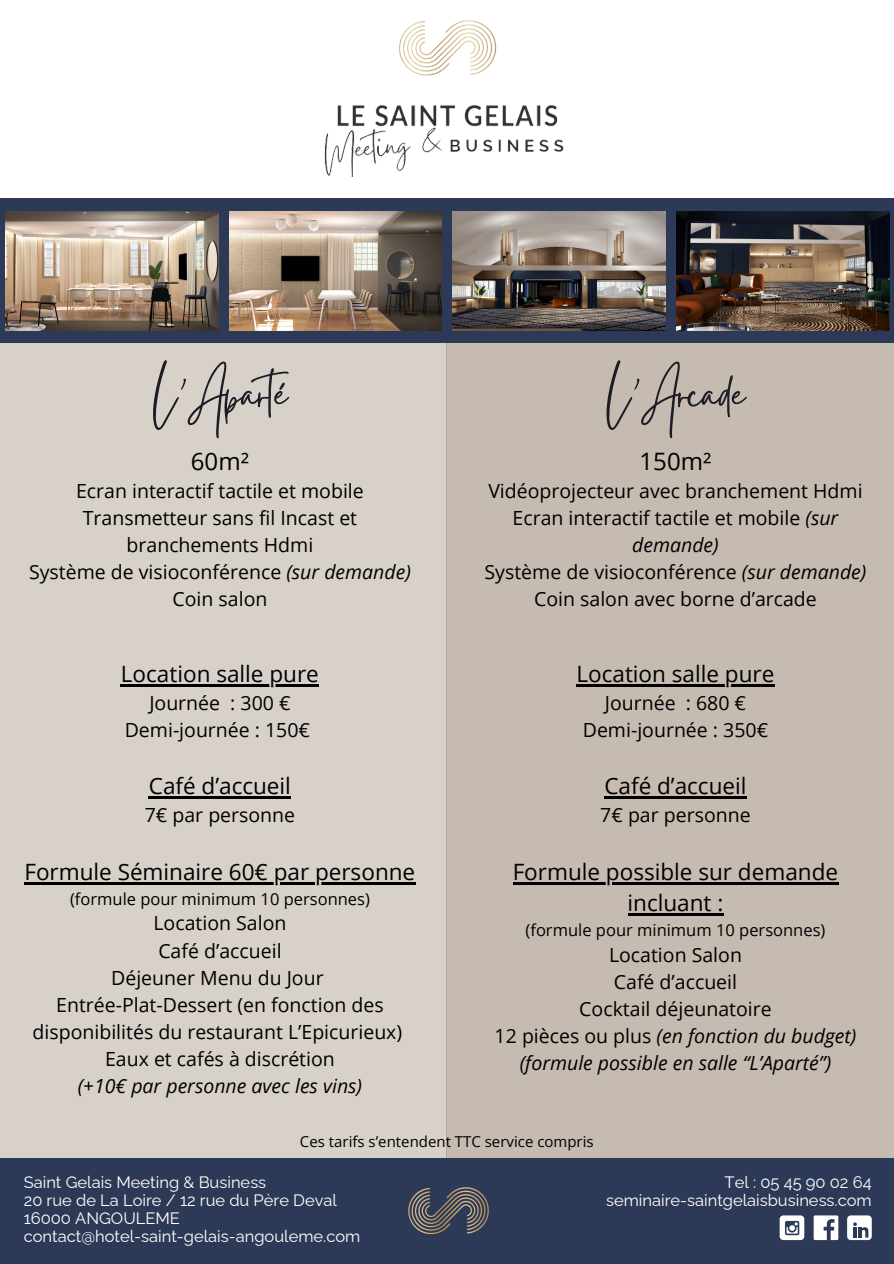
<style>
.page{position:relative;width:894px;height:1264px;background:#fff}
.page>*{position:absolute;margin:0;border:0;box-sizing:border-box;transform-origin:0 0}
.t1{font:58.5px "Gistesy";color:#1b1c24}
.t2{font:24px "Open Sans";color:#000}
.t3{font:22.5px/31.5px "Open Sans";color:#000;text-align:center}
.t4{font:19.5px/27px "Open Sans";color:#000;text-align:center}
.t5{font:16.5px "Raleway";color:#fff}
.t6{font:16.5px "Open Sans";color:#000}
.t7{font:15px "Open Sans";color:#000}
.s1{font-style:italic}
</style>
<div class="page">
<div style="left:0;top:339px;width:446px;height:844px;background:#d8d1ca"></div>
<div style="left:446px;top:330px;width:447px;height:844px;background:#c5bbb1"></div>
<div style="left:0;top:198px;width:893px;height:144px;background:#2d3a57"></div>
<img style="left:6px;top:212px;width:212px;height:118px">
<img style="left:230px;top:212px;width:211px;height:118px">
<img style="left:452px;top:212px;width:213px;height:118px">
<img style="left:676px;top:212px;width:213px;height:118px">
<div style="left:0;top:1157px;width:893px;height:106px;background:#2d3a57"></div>
<img style="left:370px;top:1157px;width:153px;height:78px">
<img style="left:324px;top:20px;width:240px;height:156px">
<svg style="left:846px;top:1215px;width:25px;height:24px"></svg>
<svg style="left:852px;top:1222px;width:16px;height:15px"></svg>
<div style="left:813px;top:1215px;width:25px;height:24px;background:#fff"></div>
<svg style="left:823px;top:1219px;width:11px;height:20px"></svg>
<div style="left:779px;top:1215px;width:25px;height:24px;background:#fff;border-radius:4px"></div>
<svg style="left:785px;top:1220px;width:14px;height:15px"></svg>
<hr style="left:121px;top:684px;width:198px;height:2px;background:#000">
<hr style="left:149px;top:796px;width:142px;height:2px;background:#000">
<hr style="left:24px;top:882px;width:391px;height:2px;background:#000">
<hr style="left:576px;top:684px;width:198px;height:2px;background:#000">
<hr style="left:604px;top:796px;width:142px;height:2px;background:#000">
<hr style="left:512px;top:882px;width:326px;height:2px;background:#000">
<hr style="left:627px;top:913px;width:96px;height:2px;background:#000">
<p class="t1" style="left:153px;top:353px;width:154px">L’Aparté</p>
<p class="t1" style="left:606px;top:353px;width:139px">L’Arcade</p>
<h3 class="t2" style="left:191px;top:444px;width:60px">60m²</h3>
<h3 class="t4" style="left:29px;top:477px;width:383px">Ecran interactif tactile et mobile<br>Transmetteur sans fil Incast et branchements Hdmi<br>Système de visioconférence <span class="s1">(sur demande)<br></span>Coin salon</h3>
<h2 class="t3" style="left:121px;top:657px;width:199px">Location salle pure</h2>
<h2 class="t4" style="left:125px;top:688px;width:187px">Journée : 300 €<br>Demi-journée : 150€</h2>
<h2 class="t3" style="left:149px;top:769px;width:143px">Café d’accueil</h2>
<h2 class="t4" style="left:145px;top:801px;width:152px">7€ par personne</h2>
<h2 class="t3" style="left:24px;top:855px;width:392px">Formule Séminaire 60€ par personne</h2>
<h2 class="t6" style="left:70px;top:887px;width:301px">(formule pour minimum 10 personnes)</h2>
<h2 class="t4" style="left:33px;top:909px;width:371px">Location Salon<br>Café d’accueil<br>Déjeuner Menu du Jour<br>Entrée-Plat-Dessert (en fonction des disponibilités du restaurant L’Epicurieux)<br>Eaux et cafés à discrétion<br><span class="s1">(+10€ par personne avec les vins)</span></h2>
<p class="t2" style="left:639px;top:444px;width:73px">150m²</p>
<p class="t4" style="left:484px;top:477px;width:383px">Vidéoprojecteur avec branchement Hdmi<br>Ecran interactif tactile et mobile <span class="s1">(sur demande)<br></span>Système de visioconférence <span class="s1">(sur demande)<br></span>Coin salon avec borne d’arcade</p>
<p class="t3" style="left:576px;top:657px;width:199px">Location salle pure</p>
<p class="t4" style="left:582px;top:688px;width:187px">Journée : 680 €<br>Demi-journée : 350€</p>
<p class="t3" style="left:604px;top:769px;width:143px">Café d’accueil</p>
<p class="t4" style="left:600px;top:801px;width:152px">7€ par personne</p>
<p class="t3" style="left:512px;top:855px;width:327px">Formule possible sur demande incluant :</p>
<p class="t6" style="left:525px;top:918px;width:301px">(formule pour minimum 10 personnes)</p>
<p class="t4" style="left:494px;top:940px;width:363px">Location Salon<br>Café d’accueil<br>Cocktail déjeunatoire<br>12 pièces ou plus <span class="s1">(en fonction du budget) (formule possible en salle “L’Aparté”)</span></p>
<p class="t7" style="left:300px;top:1130px;width:295px">Ces tarifs s’entendent TTC service compris</p>
<h1 class="t5" style="left:24px;top:1172px;width:244px">Saint Gelais Meeting &amp; Business</h1>
<h3 class="t5" style="left:24px;top:1190px;width:315px">20 rue de La Loire / 12 rue du Père Deval</h3>
<h2 class="t5" style="left:24px;top:1208px;width:158px">16000 ANGOULEME</h2>
<h2 class="t5" style="left:24px;top:1226px;width:338px">contact@hotel-saint-gelais-angouleme.com</h2>
<h3 class="t5" style="left:724px;top:1172px;width:148px">Tel : 05 45 90 02 64</h3>
<p class="t5" style="left:606px;top:1190px;width:267px">seminaire-saintgelaisbusiness.com</p>
</div>
